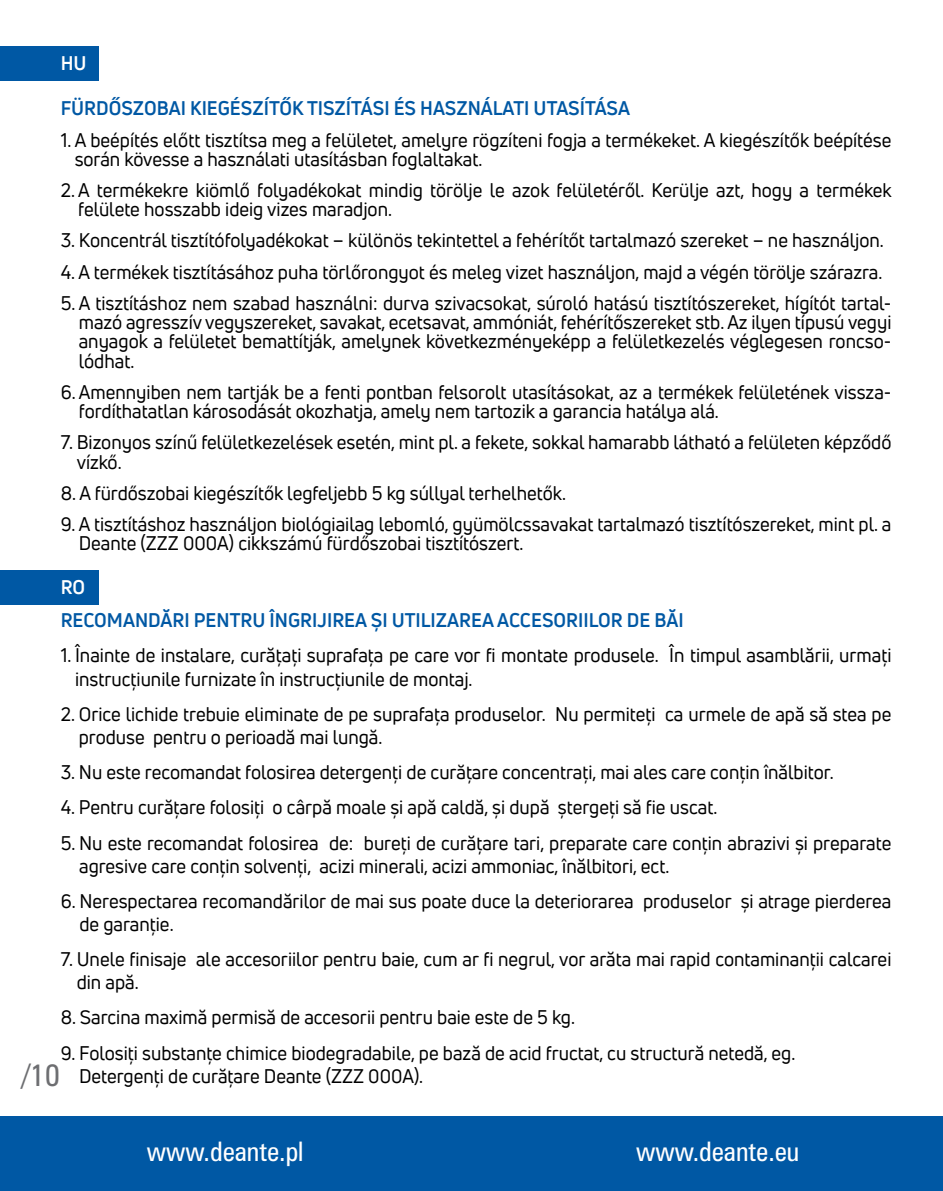
<style>
.page{position:relative;width:943px;height:1191px;background:#fff}
.page>*{position:absolute;margin:0;border:0;box-sizing:border-box;transform-origin:0 0}
.t1{font:28px "Zurich Cn PL";color:#6d6e71}
.t2{font:24.5px "Zurich Cn PL";color:#fff}
.t3{font:19.25px/19.2px "Uni Neue";color:#000}
.t4{font:700 19.25px "Uni Neue";color:#0058a4}
.t5{font:700 19.25px "Uni Neue";color:#fff}
</style>
<div class="page">
<div style="left:0;top:1116px;width:943px;height:75px;background:#0058a4"></div>
<div style="left:0;top:46px;width:99px;height:35px;background:#0058a4"></div>
<div style="left:0;top:570px;width:99px;height:34px;background:#0058a4"></div>
<p class="t5" style="left:61px;top:51px;width:27px">HU</p>
<p class="t4" style="left:61px;top:96px;width:571px">FÜRDŐSZOBAI KIEGÉSZÍTŐK TISZÍTÁSI ÉS HASZNÁLATI UTASÍTÁSA</p>
<p class="t3" style="left:75px;top:130px;width:818px;text-indent:-14px">1. A beépítés előtt tisztítsa meg a felületet, amelyre rögzíteni fogja a termékeket. A kiegészítők beépítése során kövesse a használati utasításban foglaltakat.</p>
<p class="t3" style="left:78px;top:180px;width:814px;text-indent:-18px">2. A termékekre kiömlő folyadékokat mindig törölje le azok felületéről. Kerülje azt, hogy a termékek felülete hosszabb ideig vizes maradjon.</p>
<p class="t3" style="left:61px;top:231px;width:824px">3. Koncentrál tisztítófolyadékokat – különös tekintettel a fehérítőt tartalmazó szereket – ne használjon.</p>
<p class="t3" style="left:61px;top:262px;width:823px">4. A termékek tisztításához puha törlőrongyot és meleg vizet használjon, majd a végén törölje szárazra.</p>
<p class="t3" style="left:79px;top:293px;width:814px;text-align:justify;text-indent:-18px">5. A tisztításhoz nem szabad használni: durva szivacsokat, súroló hatású tisztítószereket, hígítót tartal&shy;mazó agresszív vegyszereket, savakat, ecetsavat, ammóniát, fehérítőszereket stb. Az ilyen típusú vegyi anyagok a felületet bemattítják, amelynek következményeképp a felületkezelés véglegesen roncso&shy;lódhat.</p>
<p class="t3" style="left:79px;top:382px;width:814px;text-indent:-18px">6. Amennyiben nem tartják be a fenti pontban felsorolt utasításokat, az a termékek felületének vissza&shy;fordíthatatlan károsodását okozhatja, amely nem tartozik a garancia hatálya alá.</p>
<p class="t3" style="left:77px;top:432px;width:816px;text-indent:-16px">7. Bizonyos színű felületkezelések esetén, mint pl. a fekete, sokkal hamarabb látható a felületen képződő vízkő.</p>
<p class="t3" style="left:61px;top:483px;width:507px">8. A fürdőszobai kiegészítők legfeljebb 5 kg súllyal terhelhetők.</p>
<p class="t3" style="left:79px;top:514px;width:814px;text-indent:-18px">9. A tisztításhoz használjon biológiailag lebomló, gyümölcssavakat tartalmazó tisztítószereket, mint pl. a<br>Deante (ZZZ 000A) cikkszámú fürdőszobai tisztítószert.</p>
<p class="t5" style="left:61px;top:575px;width:26px">RO</p>
<p class="t4" style="left:61px;top:608px;width:624px">RECOMANDĂRI PENTRU ÎNGRIJIREA ȘI UTILIZAREA ACCESORIILOR DE BĂI</p>
<p class="t3" style="left:75px;top:644px;width:817px;line-height:23.1px;text-indent:-14px">1. Înainte de instalare, curățați suprafața pe care vor fi montate produsele. În timpul asamblării, urmați instrucțiunile furnizate în instrucțiunile de montaj.</p>
<p class="t3" style="left:79px;top:702px;width:814px;line-height:23.1px;text-indent:-18px">2. Orice lichide trebuie eliminate de pe suprafața produselor. Nu permiteți ca urmele de apă să stea pe produse pentru o perioadă mai lungă.</p>
<p class="t3" style="left:61px;top:762px;width:774px">3. Nu este recomandat folosirea detergenți de curățare concentrați, mai ales care conțin înălbitor.</p>
<p class="t3" style="left:61px;top:797px;width:658px">4. Pentru curățare folosiți o cârpă moale și apă caldă, și după ștergeți să fie uscat.</p>
<p class="t3" style="left:79px;top:831px;width:813px;line-height:23.1px;text-indent:-18px">5. Nu este recomandat folosirea de: bureți de curățare tari, preparate care conțin abrazivi și preparate agresive care conțin solvenți, acizi minerali, acizi ammoniac, înălbitori, ect.</p>
<p class="t3" style="left:79px;top:889px;width:813px;line-height:23.1px;text-indent:-19px">6. Nerespectarea recomandărilor de mai sus poate duce la deteriorarea produselor și atrage pierderea de garanție.</p>
<p class="t3" style="left:77px;top:947px;width:816px;line-height:23.1px;text-indent:-16px">7. Unele finisaje ale accesoriilor pentru baie, cum ar fi negrul, vor arăta mai rapid contaminanții calcarei din apă.</p>
<p class="t3" style="left:61px;top:1007px;width:516px">8. Sarcina maximă permisă de accesorii pentru baie este de 5 kg.</p>
<p class="t3" style="left:79px;top:1041px;width:717px;line-height:23.1px;text-indent:-18px">9. Folosiți substanțe chimice biodegradabile, pe bază de acid fructat, cu structură netedă, eg.<br>Detergenți de curățare Deante (ZZZ 000A).</p>
<h1 class="t1" style="left:22px;top:1056px;width:39px">/10</h1>
<p class="t2" style="left:147px;top:1134px;width:158px">www.deante.pl</p>
<p class="t2" style="left:636px;top:1134px;width:165px">www.deante.eu</p>
</div>
